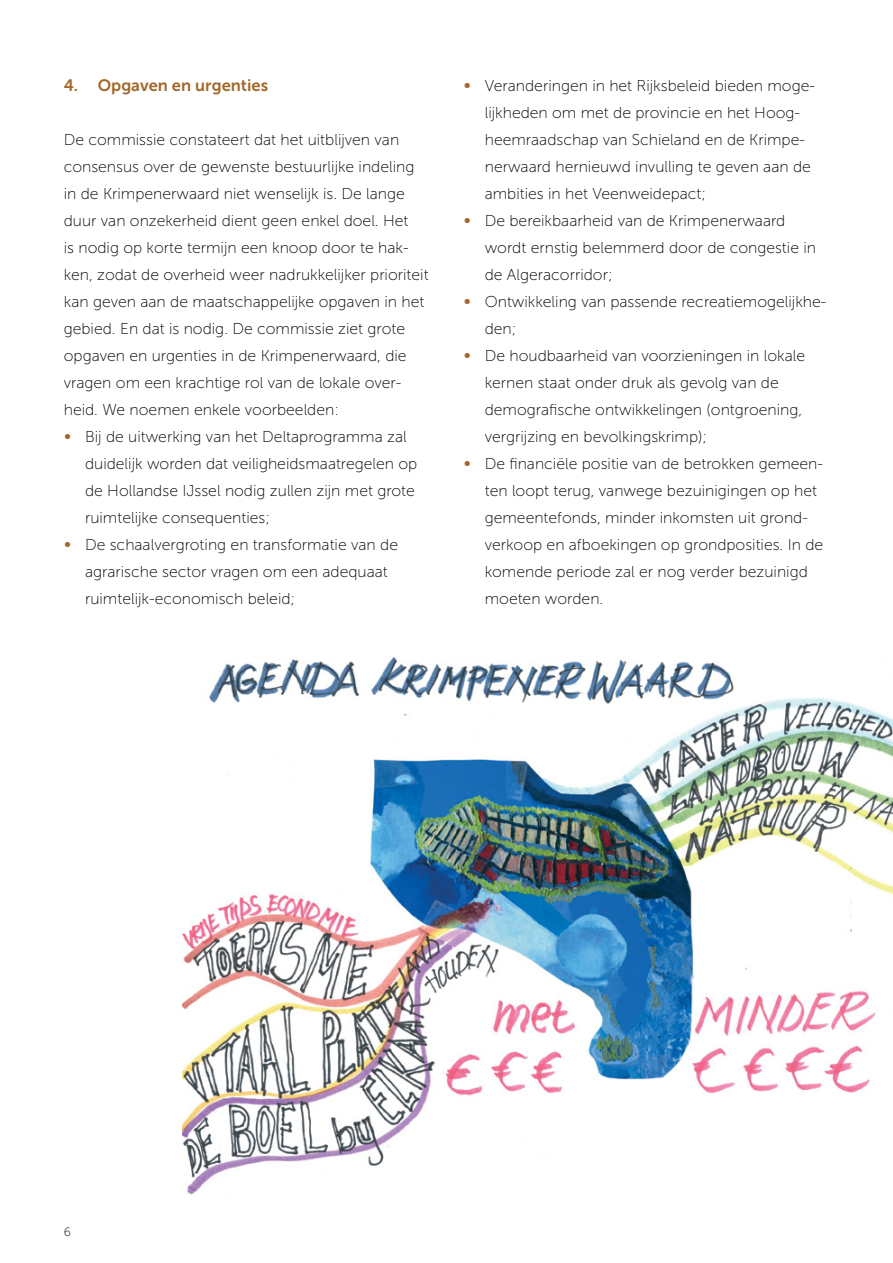
<style>
.page{position:relative;width:893px;height:1263px;background:#fff}
.page>*{position:absolute;margin:0;border:0;box-sizing:border-box;transform-origin:0 0}
.t1{font:16.5px "Museo Sans 700";color:#a26829}
.t2{font:15.75px/27px "Museo Sans 100";color:#000}
.t3{font:12px "Museo Sans 100";color:#000}
.s1{color:#a26829}
</style>
<div class="page">
<img style="left:183px;top:657px;width:710px;height:538px">
<p class="t1" style="left:64px;top:76px;width:206px">4. Opgaven en urgenties</p>
<p class="t2" style="left:64px;top:126px;width:366px">De commissie constateert dat het uitblijven van consensus over de gewenste bestuurlijke indeling in de Krimpenerwaard niet wenselijk is. De lange duur van onzekerheid dient geen enkel doel. Het<br>is nodig op korte termijn een knoop door te hak&shy;ken, zodat de overheid weer nadrukkelijker prioriteit kan geven aan de maatschappelijke opgaven in het gebied. En dat is nodig. De commissie ziet grote opgaven en urgenties in de Krimpenerwaard, die vragen om een krachtige rol van de lokale over&shy;heid. We noemen enkele voorbeelden:<br><span class="s1">∞</span> Bij de uitwerking van het Deltaprogramma zal</p>
<p class="t2" style="left:85px;top:450px;width:334px">duidelijk worden dat veiligheidsmaatregelen op</p>
<p class="t2" style="left:85px;top:477px;width:331px">de Hollandse IJssel nodig zullen zijn met grote</p>
<p class="t2" style="left:85px;top:504px;width:187px">ruimtelijke consequenties;</p>
<p class="t2" style="left:64px;top:531px;width:336px"><span class="s1">∞</span> De schaalvergroting en transformatie van de</p>
<p class="t2" style="left:85px;top:558px;width:304px">agrarische sector vragen om een adequaat</p>
<p class="t2" style="left:85px;top:585px;width:212px">ruimtelijk-economisch beleid;</p>
<p class="t2" style="left:463px;top:72px;width:353px"><span class="s1">∞</span> Veranderingen in het Rijksbeleid bieden moge-</p>
<p class="t2" style="left:485px;top:99px;width:317px">lijkheden om met de provincie en het Hoog-</p>
<p class="t2" style="left:485px;top:126px;width:322px">heemraadschap van Schieland en de Krimpe-</p>
<p class="t2" style="left:485px;top:153px;width:328px">nerwaard hernieuwd invulling te geven aan de</p>
<p class="t2" style="left:485px;top:180px;width:223px">ambities in het Veenweidepact;</p>
<p class="t2" style="left:463px;top:207px;width:323px"><span class="s1">∞</span> De bereikbaarheid van de Krimpenerwaard</p>
<p class="t2" style="left:485px;top:234px;width:333px">wordt ernstig belemmerd door de congestie in</p>
<p class="t2" style="left:485px;top:261px;width:129px">de Algeracorridor;</p>
<p class="t2" style="left:463px;top:288px;width:364px"><span class="s1">∞</span> Ontwikkeling van passende recreatiemogelijkhe-</p>
<p class="t2" style="left:485px;top:315px;width:33px">den;</p>
<p class="t2" style="left:463px;top:342px;width:343px"><span class="s1">∞</span> De houdbaarheid van voorzieningen in lokale</p>
<p class="t2" style="left:485px;top:369px;width:296px">kernen staat onder druk als gevolg van de</p>
<p class="t2" style="left:485px;top:396px;width:319px">demografische ontwikkelingen (ontgroening,</p>
<p class="t2" style="left:485px;top:423px;width:224px">vergrijzing en bevolkingskrimp);</p>
<p class="t2" style="left:463px;top:450px;width:361px"><span class="s1">∞</span> De financiële positie van de betrokken gemeen-</p>
<p class="t2" style="left:485px;top:477px;width:334px">ten loopt terug, vanwege bezuinigingen op het</p>
<p class="t2" style="left:485px;top:504px;width:325px">gemeentefonds, minder inkomsten uit grond-</p>
<p class="t2" style="left:485px;top:531px;width:340px">verkoop en afboekingen op grondposities. In de</p>
<p class="t2" style="left:485px;top:558px;width:325px">komende periode zal er nog verder bezuinigd</p>
<p class="t2" style="left:485px;top:585px;width:120px">moeten worden.</p>
<p class="t3" style="left:64px;top:1225px;width:9px">6</p>
</div>
